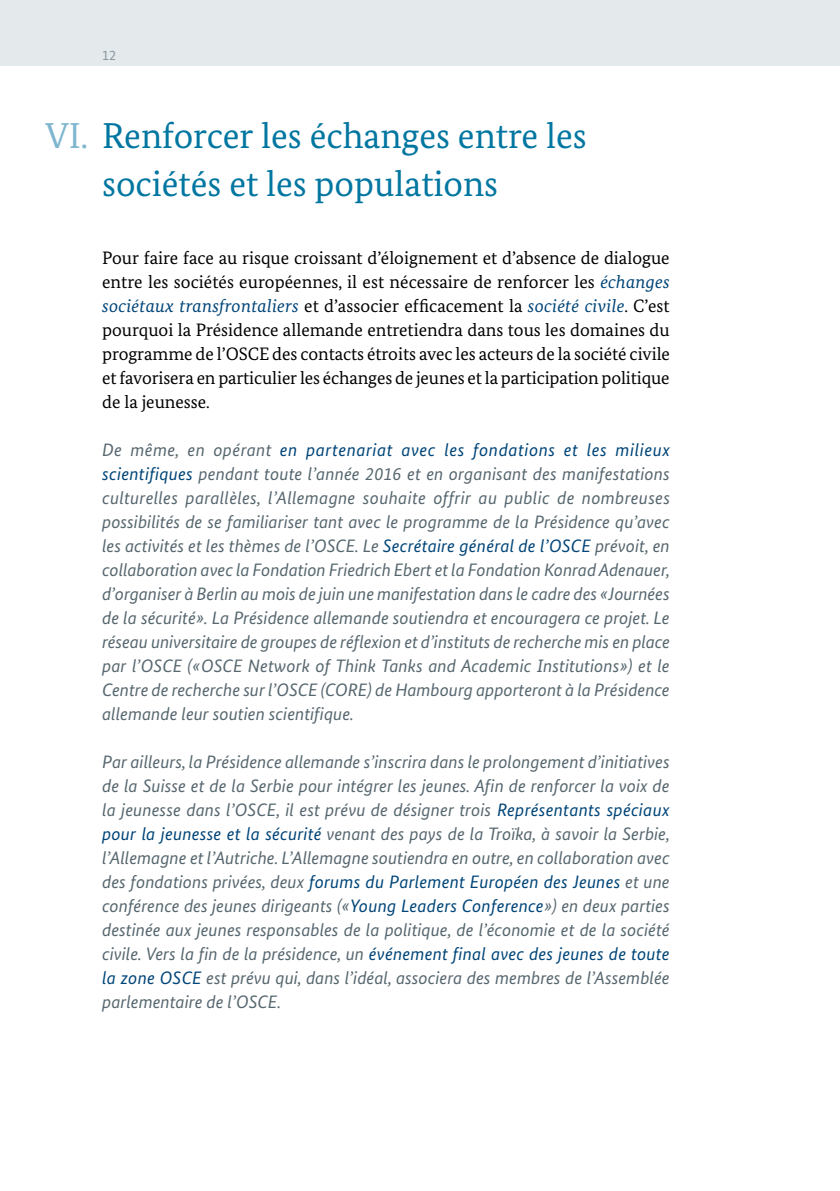
<style>
.page{position:relative;width:840px;height:1191px;background:#fff}
.page>*{position:absolute;margin:0;border:0;box-sizing:border-box;transform-origin:0 0}
.t1{font:36px/48px "Bundes Serif";color:#0076a0}
.hervorgehoben{font:italic 18px/24px "Bundes Sans";color:#57676f;text-align:justify}
.Fließtext{font:18px/24px "Bundes Serif";letter-spacing:-.005em;color:#000;text-align:justify}
.t2{font:14px "Bundes Sans";color:#88969e}
.s1{color:#7eb6d0}
.s2{font-style:italic;color:#004578}
.s3{color:#004578}
</style>
<div class="page">
<div style="left:0;top:0;width:839px;height:65px;background:#e4e9ec"></div>
<p class="t2" style="left:102px;top:47px;width:15px">12</p>
<p class="t1" style="left:102px;top:111px;width:486px;text-indent:-57px"><span class="s1">VI.</span> Renforcer les échanges entre les sociétés et les populations</p>
<p class="Fließtext" style="left:102px;top:246px;width:569px">Pour faire face au risque croissant d’éloignement et d’absence de dialogue entre les sociétés européennes, il est nécessaire de renforcer les <span class="s2">échanges sociétaux transfrontaliers</span> et d’associer efficacement la <span class="s2">société civile</span>. C’est pourquoi la Présidence allemande entretiendra dans tous les domaines du programme de l’OSCE des contacts étroits avec les acteurs de la société civile et favorisera en particulier les échanges de jeunes et la participation politique de la jeunesse.</p>
<p class="hervorgehoben" style="left:102px;top:438px;width:569px">De même, en opérant <span class="s3">en partenariat avec les fondations et les milieux scientifiques</span> pendant toute l’année 2016 et en organisant des manifestations culturelles parallèles, l’Allemagne souhaite offrir au public de nombreuses possibilités de se familiariser tant avec le programme de la Présidence qu’avec les activités et les thèmes de l’OSCE. Le <span class="s3">Secrétaire général de l’OSCE</span> prévoit, en collaboration avec la Fondation Friedrich Ebert et la Fondation Konrad Adenauer, d’organiser à Berlin au mois de juin une manifestation dans le cadre des «Journées de la sécurité». La Présidence allemande soutiendra et encouragera ce projet. Le réseau universitaire de groupes de réflexion et d’instituts de recherche mis en place par l’OSCE («OSCE Network of Think Tanks and Academic Institutions») et le Centre de recherche sur l’OSCE (CORE) de Hambourg apporteront à la Présidence allemande leur soutien scientifique.</p>
<p class="hervorgehoben" style="left:102px;top:750px;width:569px">Par ailleurs, la Présidence allemande s’inscrira dans le prolongement d’initiatives de la Suisse et de la Serbie pour intégrer les jeunes. Afin de renforcer la voix de la jeunesse dans l’OSCE, il est prévu de désigner trois <span class="s3">Représentants spéciaux pour la jeunesse et la sécurité</span> venant des pays de la Troïka, à savoir la Serbie, l’Allemagne et l’Autriche. L’Allemagne soutiendra en outre, en collaboration avec des fondations privées, deux <span class="s3">forums du Parlement Européen des Jeunes</span> et une conférence des jeunes dirigeants («<span class="s3">Young Leaders Conference</span>») en deux parties destinée aux jeunes responsables de la politique, de l’économie et de la société civile. Vers la fin de la présidence, un <span class="s3">événement final avec des jeunes de toute la zone OSCE</span> est prévu qui, dans l’idéal, associera des membres de l’Assemblée parlementaire de l’OSCE.</p>
</div>
